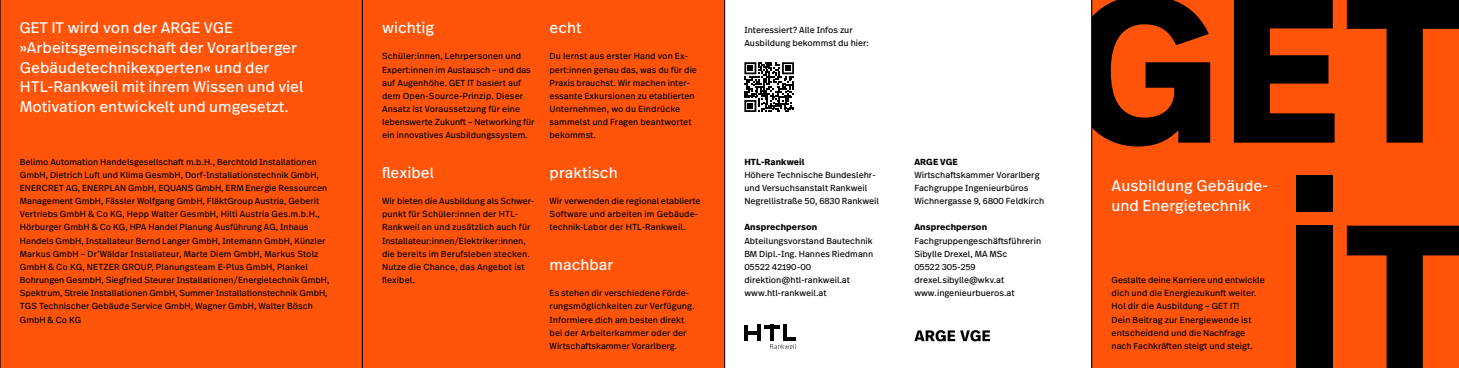
<style>
.page{position:relative;width:1459px;height:368px;background:#fff}
.page>*{position:absolute;margin:0;border:0;box-sizing:border-box;transform-origin:0 0}
.t1{font:15.31px/19.7px "Real Text Pro";color:#fff}
.t2{font:8.75px/13.1px "Real Text Pro";color:#000}
.t3{font:700 8.75px "Real Text Pro";letter-spacing:.01em;color:#000}
.s1{font-family:"Real Head Pro"}
</style>
<div class="page">
<div style="left:0;top:0;width:724px;height:367px;background:#ff540a"></div>
<svg style="left:744px;top:62px;width:50px;height:50px"></svg>
<svg style="left:914px;top:330px;width:76px;height:11px"></svg>
<hr style="left:783px;top:324px;width:3px;height:16px;background:#000">
<svg style="left:744px;top:325px;width:4px;height:15px"></svg>
<hr style="left:757px;top:324px;width:4px;height:16px;background:#000">
<svg style="left:744px;top:330px;width:12px;height:4px"></svg>
<hr style="left:770px;top:324px;width:3px;height:16px;background:#000">
<svg style="left:764px;top:324px;width:16px;height:4px"></svg>
<svg style="left:770px;top:337px;width:25px;height:11px"></svg>
<div style="left:1091px;top:0;width:367px;height:367px;background:#ff540a"></div>
<svg style="left:1092px;top:0;width:118px;height:146px"></svg>
<svg style="left:1233px;top:0;width:101px;height:142px"></svg>
<svg style="left:1346px;top:0;width:112px;height:142px"></svg>
<div style="left:1296px;top:225px;width:36px;height:142px;background:#000"></div>
<svg style="left:1346px;top:225px;width:112px;height:142px"></svg>
<div style="left:1296px;top:175px;width:36px;height:36px;background:#000"></div>
<hr style="left:0;top:0;width:1px;height:367px;background:#000">
<hr style="left:362px;top:0;width:1px;height:367px;background:#000">
<hr style="left:724px;top:0;width:1px;height:367px;background:#000">
<hr style="left:1091px;top:0;width:1px;height:367px;background:#000">
<h1 class="t1" style="left:20px;top:17px;width:285px"><span class="s1">GET IT</span> wird von der ARGE VGE »Arbeitsgemeinschaft der Vorarlberger Gebäudetechnikexperten« und der HTL-Rankweil mit ihrem Wissen und viel Motivation entwickelt und umgesetzt.</h1>
<p class="t2" style="left:20px;top:154px;width:311px">Belimo Automation Handelsgesellschaft m.b.H., Berchtold Installationen GmbH, Dietrich Luft und Klima GesmbH, Dorf-Installationstechnik GmbH, ENERCRET AG, ENERPLAN GmbH, EQUANS GmbH, ERM Energie Ressourcen Management GmbH, Fässler Wolfgang GmbH, FläktGroup Austria, Geberit Vertriebs GmbH &amp; Co KG, Hepp Walter GesmbH, Hilti Austria Ges.m.b.H., Hörburger GmbH &amp; Co KG, HPA Handel Planung Ausführung AG, Inhaus Handels GmbH, Installateur Bernd Langer GmbH, Intemann GmbH, Künzler Markus GmbH – Dr’Wäldar Installateur, Marte Diem GmbH, Markus Stolz GmbH &amp; Co KG, NETZER GROUP, Planungsteam E-Plus GmbH, Plankel Bohrungen GesmbH, Siegfried Steurer Installationen/Energietechnik GmbH, Spektrum, Strele Installationen GmbH, Summer Installationstechnik GmbH, TGS Technischer Gebäude Service GmbH, Wagner GmbH, Walter Bösch GmbH &amp; Co KG</p>
<h1 class="t1" style="left:382px;top:17px;width:54px">wichtig</h1>
<p class="t2" style="left:382px;top:49px;width:154px">Schüler:innen, Lehrpersonen und Expert:innen im Austausch – und das auf Augenhöhe. <span class="s1">GET IT</span> basiert auf dem Open-Source-Prinzip. Dieser Ansatz ist Voraussetzung für eine lebenswerte Zukunft – Networking für ein innovatives Ausbildungssystem.</p>
<h1 class="t1" style="left:382px;top:162px;width:53px">flexibel</h1>
<p class="t2" style="left:382px;top:194px;width:154px">Wir bieten die Ausbildung als Schwer&shy;punkt für Schüler:innen der HTL-<br>Rankweil an und zusätzlich auch für<br>Installateur:innen / Elektriker:innen, die bereits im Berufsleben stecken.<br>Nutze die Chance, das Angebot ist flexibel.</p>
<h1 class="t1" style="left:549px;top:17px;width:34px">echt</h1>
<p class="t2" style="left:549px;top:49px;width:149px">Du lernst aus erster Hand von Ex&shy;pert:innen genau das, was du für die<br>Praxis brauchst. Wir machen inter&shy;essante Exkursionen zu etablierten<br>Unternehmen, wo du Eindrücke sammelst und Fragen beantwortet bekommst.</p>
<h1 class="t1" style="left:549px;top:162px;width:70px">praktisch</h1>
<p class="t2" style="left:549px;top:194px;width:153px">Wir verwenden die regional etablierte<br>Software und arbeiten im Gebäude&shy;technik-Labor der HTL-Rankweil.</p>
<h1 class="t1" style="left:549px;top:254px;width:65px">machbar</h1>
<p class="t2" style="left:549px;top:286px;width:146px">Es stehen dir verschiedene Förde&shy;rungsmöglichkeiten zur Verfügung.<br>Informiere dich am besten direkt bei der Arbeiterkammer oder der Wirtschaftskammer Vorarlberg.</p>
<p class="t2" style="left:744px;top:23px;width:126px">Interessiert? Alle Infos zur<br>Ausbildung bekommst du hier:</p>
<p class="t3" style="left:744px;top:155px;width:62px">HTL-Rankweil</p>
<p class="t2" style="left:744px;top:168px;width:136px">Höhere Technische Bundeslehr&shy;und Versuchsanstalt Rankweil<br>Negrellistraße 50, 6830 Rankweil</p>
<p class="t3" style="left:744px;top:220px;width:74px">Ansprechperson</p>
<p class="t2" style="left:744px;top:233px;width:130px">Abteilungsvorstand Bautechnik<br>BM Dipl.-Ing. Hannes Riedmann<br>05522 42190-00 direktion@htl-rankweil.at www.htl-rankweil.at</p>
<p class="t3" style="left:914px;top:155px;width:45px">ARGE VGE</p>
<p class="t2" style="left:914px;top:168px;width:131px">Wirtschaftskammer Vorarlberg<br>Fachgruppe Ingenieurbüros<br>Wichnergasse 9, 6800 Feldkirch</p>
<p class="t3" style="left:914px;top:220px;width:74px">Ansprechperson</p>
<p class="t2" style="left:914px;top:233px;width:128px">Fachgruppengeschäftsführerin<br>Sibylle Drexel, MA MSc<br>05522 305-259 drexel.sibylle@wkv.at www.ingenieurbueros.at</p>
<h1 class="t1" style="left:1111px;top:175px;width:158px">Ausbildung Gebäude&shy;und Energietechnik</h1>
<p class="t2" style="left:1111px;top:273px;width:155px">Gestalte deine Karriere und entwickle dich und die Energiezukunft weiter.<br>Hol dir die Ausbildung – <span class="s1">GET IT</span>!<br>Dein Beitrag zur Energiewende ist entscheidend und die Nachfrage nach Fachkräften steigt und steigt.</p>
</div>
